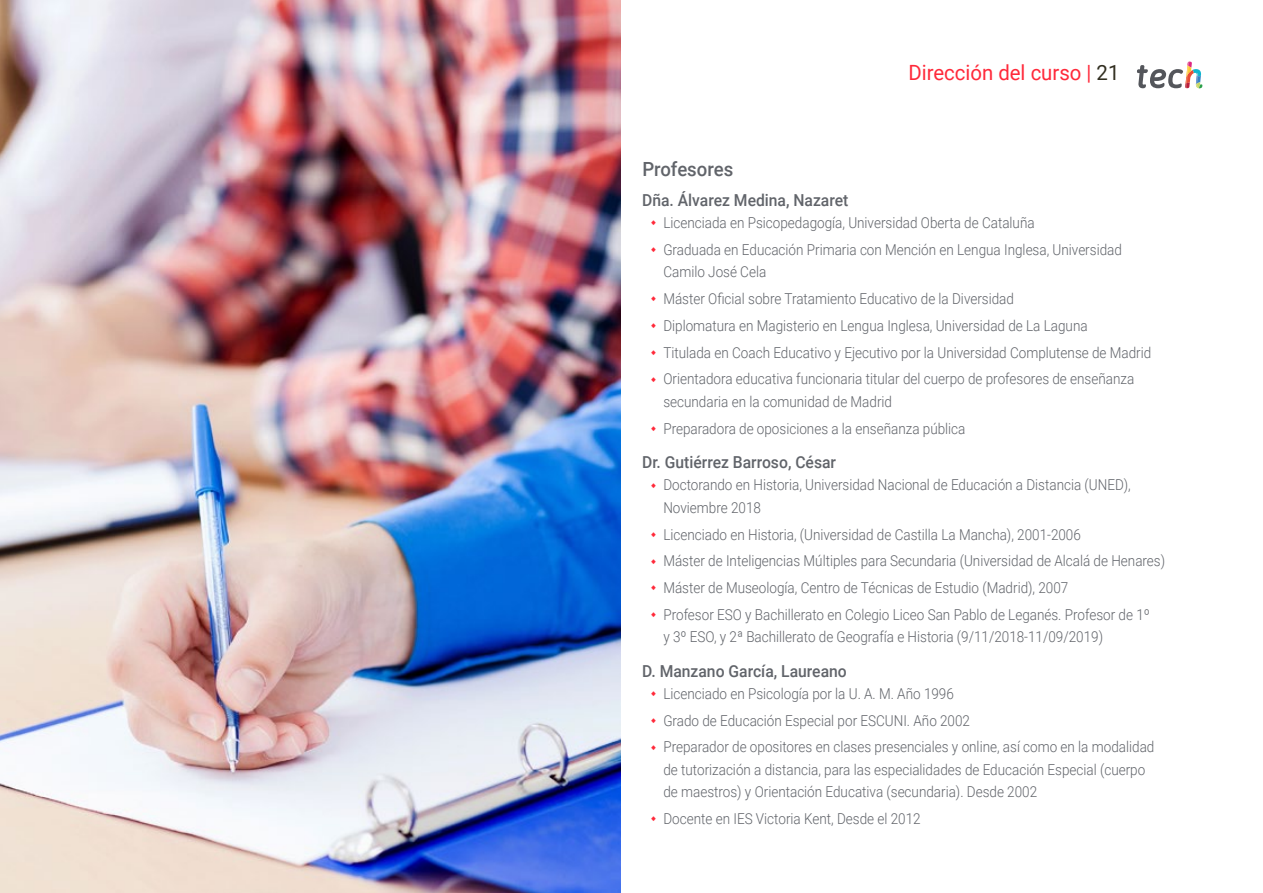
<style>
.page{position:relative;width:1263px;height:893px;background:#fff}
.page>*{position:absolute;margin:0;border:0;box-sizing:border-box;transform-origin:0 0}
.t1{font:21px "Roboto";color:#ff293a}
.t2{font:500 19.5px "Roboto";color:#61646a;scale:.95 1}
.t3{font:500 16.5px "Roboto";color:#61646a;scale:.95 1}
.t4{font:300 15px/26.7px "Roboto";color:#61646a;scale:.9 1}
.s1{color:#312e20}
</style>
<div class="page">
<img style="left:0;top:0;width:621px;height:893px">
<svg style="left:1137px;top:62px;width:65px;height:27px"></svg>
<h2 class="t2" style="left:642px;top:156px;width:97px">Profesores</h2>
<h1 class="t1" style="left:908px;top:57px;width:213px">Dirección del curso | <span class="s1">21</span></h1>
<p class="t3" style="left:642px;top:188px;width:219px">Dña. Álvarez Medina, Nazaret</p>
<p class="t4" style="left:663px;top:209px;width:511px">Licenciada en Psicopedagogía, Universidad Oberta de Cataluña<br>Graduada en Educación Primaria con Mención en Lengua Inglesa, Universidad</p>
<p class="t4" style="left:663px;top:258px;width:544px">Camilo José Cela<br>Máster Oficial sobre Tratamiento Educativo de la Diversidad<br>Diplomatura en Magisterio en Lengua Inglesa, Universidad de La Laguna<br>Titulada en Coach Educativo y Ejecutivo por la Universidad Complutense de Madrid Orientadora educativa funcionaria titular del cuerpo de profesores de enseñanza</p>
<p class="t4" style="left:663px;top:388px;width:337px">secundaria en la comunidad de Madrid<br>Preparadora de oposiciones a la enseñanza pública</p>
<p class="t3" style="left:642px;top:450px;width:206px">Dr. Gutiérrez Barroso, César</p>
<p class="t4" style="left:663px;top:473px;width:521px;line-height:22.5px">Doctorando en Historia, Universidad Nacional de Educación a Distancia (UNED),<br>Noviembre 2018</p>
<p class="t4" style="left:663px;top:520px;width:559px">Licenciado en Historia, (Universidad de Castilla La Mancha), 2001-2006<br>Máster de Inteligencias Múltiples para Secundaria (Universidad de Alcalá de Henares)<br>Máster de Museología, Centro de Técnicas de Estudio (Madrid), 2007<br>Profesor ESO y Bachillerato en Colegio Liceo San Pablo de Leganés. Profesor de 1º</p>
<p class="t4" style="left:663px;top:623px;width:490px">y 3º ESO, y 2ª Bachillerato de Geografía e Historia (9/11/2018-11/09/2019)</p>
<p class="t3" style="left:642px;top:659px;width:217px">D. Manzano García, Laureano</p>
<p class="t4" style="left:663px;top:680px;width:547px">Licenciado en Psicología por la U. A. M. Año 1996<br>Grado de Educación Especial por ESCUNI. Año 2002<br>Preparador de opositores en clases presenciales y online, así como en la modalidad</p>
<p class="t4" style="left:663px;top:758px;width:537px;line-height:22.5px">de tutorización a distancia, para las especialidades de Educación Especial (cuerpo de maestros) y Orientación Educativa (secundaria). Desde 2002</p>
<p class="t4" style="left:663px;top:805px;width:287px">Docente en IES Victoria Kent, Desde el 2012</p>
</div>
